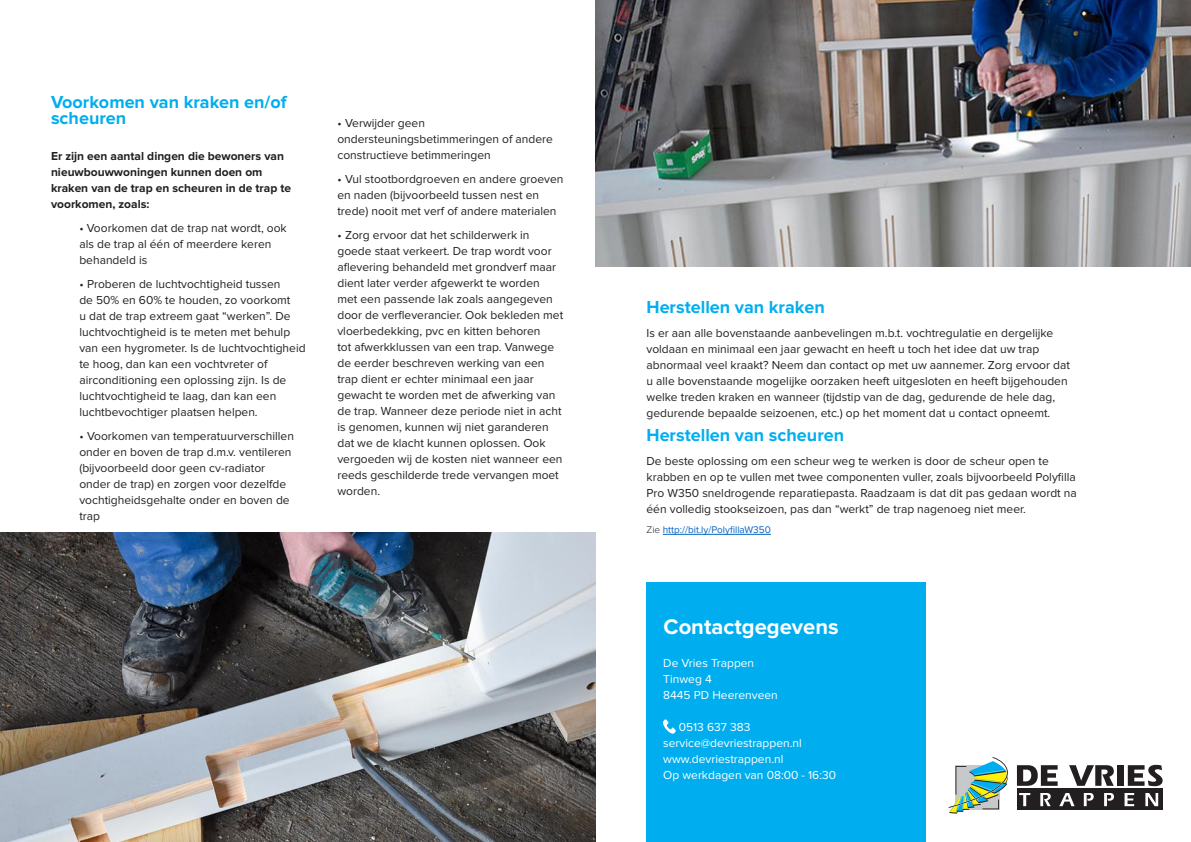
<style>
.page{position:relative;width:1191px;height:842px;background:#fff}
.page>*{position:absolute;margin:0;border:0;box-sizing:border-box;transform-origin:0 0}
.t1{font:700 22px "Proxima Nova";color:#fff}
.t2{font:700 18px/16px "Proxima Nova";color:#00aeef}
.t3{font:12px/16px "Proxima Nova";color:#231f20}
.t4{font:12px/16px "Proxima Nova";color:#fff}
.t5{font:700 12px/16px "Proxima Nova";color:#231f20}
.t6{font:10px "Proxima Nova";color:#0563c1}
.s1{font-weight:300;color:#231f20}
</style>
<div class="page">
<hr style="left:663px;top:534px;width:108px;height:1px;background:#0563c1">
<img style="left:0;top:533px;width:595px;height:309px">
<div style="left:646px;top:583px;width:280px;height:259px;background:#00aeef"></div>
<div style="left:1017px;top:789px;width:145px;height:21px;background:#231f20"></div>
<svg style="left:948px;top:757px;width:60px;height:57px"></svg>
<svg style="left:1017px;top:765px;width:40px;height:21px"></svg>
<svg style="left:1069px;top:765px;width:44px;height:21px"></svg>
<div style="left:1117px;top:765px;width:6px;height:21px;background:#231f20"></div>
<svg style="left:1127px;top:765px;width:35px;height:21px"></svg>
<svg style="left:1019px;top:793px;width:11px;height:13px"></svg>
<svg style="left:1040px;top:793px;width:10px;height:13px"></svg>
<svg style="left:1059px;top:793px;width:15px;height:13px"></svg>
<svg style="left:1083px;top:793px;width:10px;height:13px"></svg>
<svg style="left:1104px;top:793px;width:10px;height:13px"></svg>
<svg style="left:1124px;top:793px;width:10px;height:13px"></svg>
<svg style="left:1145px;top:793px;width:13px;height:13px"></svg>
<img style="left:595px;top:0;width:596px;height:266px">
<svg style="left:663px;top:719px;width:13px;height:15px"></svg>
<h2 class="t2" style="left:51px;top:95px;width:237px">Voorkomen van kraken en/of scheuren</h2>
<p class="t5" style="left:51px;top:148px;width:242px">Er zijn een aantal dingen die bewoners van nieuwbouwwoningen kunnen doen om kraken van de trap en scheuren in de trap te voorkomen, zoals:</p>
<p class="t3" style="left:79px;top:220px;width:209px">• Voorkomen dat de trap nat wordt, ook als de trap al één of meerdere keren behandeld is</p>
<p class="t3" style="left:79px;top:276px;width:228px">• Proberen de luchtvochtigheid tussen<br>de 50% en 60% te houden, zo voorkomt<br>u dat de trap extreem gaat “werken”. De luchtvochtigheid is te meten met behulp van een hygrometer. Is de luchtvochtigheid te hoog, dan kan een vochtvreter of airconditioning een oplossing zijn. Is de luchtvochtigheid te laag, dan kan een luchtbevochtiger plaatsen helpen.</p>
<p class="t3" style="left:79px;top:428px;width:216px">• Voorkomen van temperatuurverschillen onder en boven de trap d.m.v. ventileren (bijvoorbeeld door geen cv-radiator onder de trap) en zorgen voor dezelfde vochtigheidsgehalte onder en boven de trap</p>
<p class="t3" style="left:337px;top:116px;width:217px">• Verwijder geen ondersteuningsbetimmeringen of andere constructieve betimmeringen</p>
<p class="t3" style="left:337px;top:172px;width:227px">• Vul stootbordgroeven en andere groeven en naden (bijvoorbeeld tussen nest en trede) nooit met verf of andere materialen</p>
<p class="t3" style="left:337px;top:228px;width:227px">• Zorg ervoor dat het schilderwerk in goede staat verkeert. De trap wordt voor aflevering behandeld met grondverf maar dient later verder afgewerkt te worden<br>met een passende lak zoals aangegeven door de verfleverancier. Ook bekleden met vloerbedekking, pvc en kitten behoren<br>tot afwerkklussen van een trap. Vanwege de eerder beschreven werking van een trap dient er echter minimaal een jaar gewacht te worden met de afwerking van de trap. Wanneer deze periode niet in acht is genomen, kunnen wij niet garanderen dat we de klacht kunnen oplossen. Ook vergoeden wij de kosten niet wanneer een reeds geschilderde trede vervangen moet worden.</p>
<h2 class="t2" style="left:646px;top:300px;width:180px">Herstellen van kraken</h2>
<p class="t3" style="left:646px;top:326px;width:425px">Is er aan alle bovenstaande aanbevelingen m.b.t. vochtregulatie en dergelijke voldaan en minimaal een jaar gewacht en heeft u toch het idee dat uw trap abnormaal veel kraakt? Neem dan contact op met uw aannemer. Zorg ervoor dat u alle bovenstaande mogelijke oorzaken heeft uitgesloten en heeft bijgehouden welke treden kraken en wanneer (tijdstip van de dag, gedurende de hele dag, gedurende bepaalde seizoenen, etc.) op het moment dat u contact opneemt.</p>
<h2 class="t2" style="left:646px;top:428px;width:199px">Herstellen van scheuren</h2>
<p class="t3" style="left:646px;top:454px;width:432px">De beste oplossing om een scheur weg te werken is door de scheur open te krabben en op te vullen met twee componenten vuller, zoals bijvoorbeeld Polyfilla Pro W350 sneldrogende reparatiepasta. Raadzaam is dat dit pas gedaan wordt na één volledig stookseizoen, pas dan “werkt” de trap nagenoeg niet meer.</p>
<p class="t6" style="left:646px;top:525px;width:126px"><span class="s1">Zie</span> http://bit.ly/PolyfillaW350</p>
<h1 class="t1" style="left:663px;top:617px;width:177px">Contactgegevens</h1>
<p class="t4" style="left:663px;top:656px;width:116px">De Vries Trappen<br>Tinweg 4<br>8445 PD Heerenveen</p>
<p class="t4" style="left:663px;top:720px;width:174px;text-indent:16px">0513 637 383 service@devriestrappen.nl www.devriestrappen.nl<br>Op werkdagen van 08:00 - 16:30</p>
</div>
